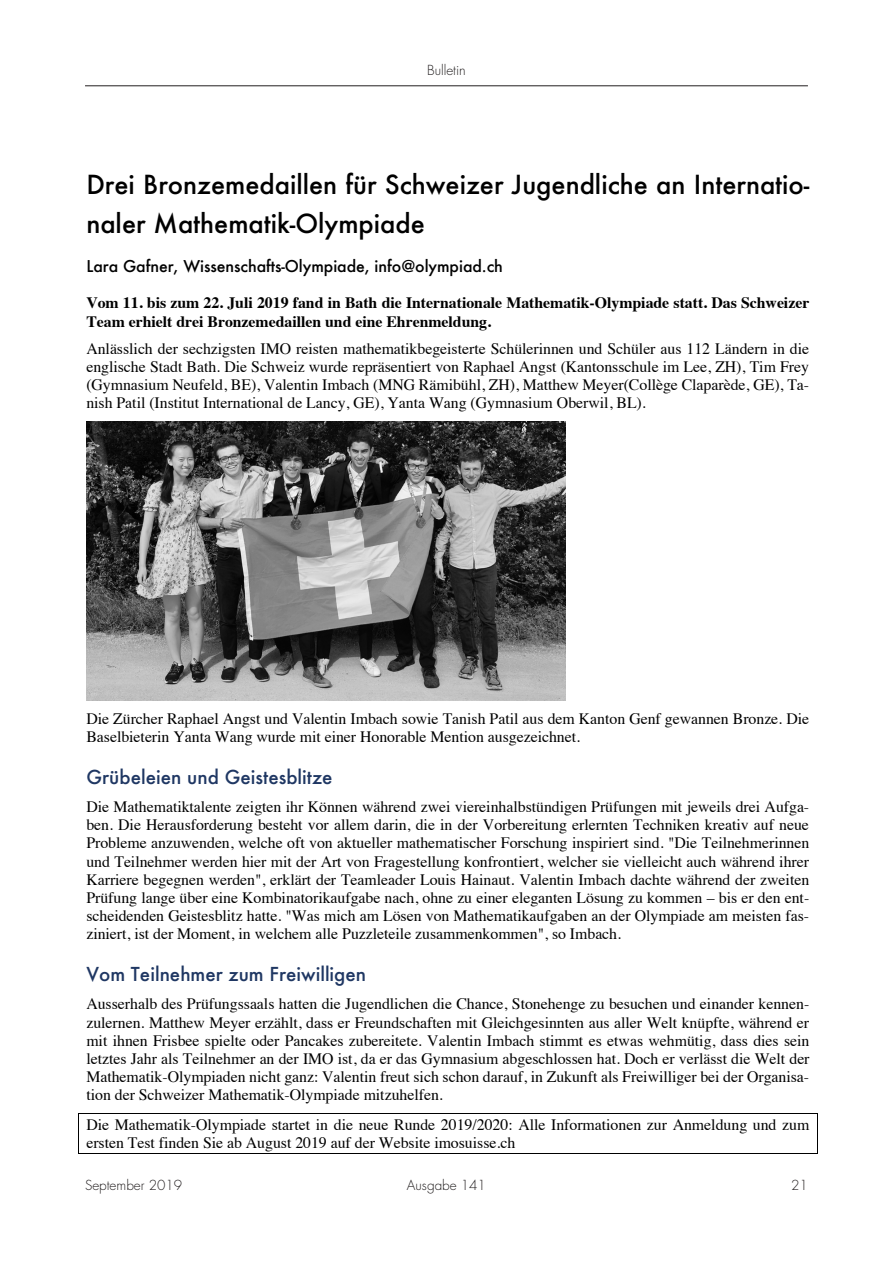
<style>
.page{position:relative;width:893px;height:1263px;background:#fff}
.page>*{position:absolute;margin:0;border:0;box-sizing:border-box;transform-origin:0 0}
.t1{font:500 25.5px/39.3px "Futura";color:#000}
.t2{font:500 18.75px "Futura";color:#1f3763}
.t3{font:15.9px/18.1px "Times";letter-spacing:-.005em;color:#000;text-align:justify}
.t4{font:700 15.9px/18.3px "Times";letter-spacing:-.005em;color:#000}
.t5{font:500 15.9px "Futura";letter-spacing:-.005em;color:#000}
.t6{font:300 13.5px "Futura Std";color:#231f20}
</style>
<div class="page">
<hr style="left:85px;top:85px;width:723px;height:1px;background:#231f20">
<hr style="left:78px;top:1113px;width:739px;height:1px;background:#000">
<hr style="left:78px;top:1153px;width:739px;height:1px;background:#000">
<svg style="left:78px;top:1114px;width:1px;height:39px"></svg>
<svg style="left:817px;top:1113px;width:1px;height:41px"></svg>
<img style="left:87px;top:421px;width:478px;height:279px">
<p class="t6" style="left:427px;top:62px;width:40px">Bulletin</p>
<h1 class="t1" style="left:86px;top:164px;width:725px">Drei Bronzemedaillen für Schweizer Jugendliche an Internatio&shy;naler Mathematik-Olympiade</h1>
<p class="t5" style="left:86px;top:255px;width:418px">Lara Gafner, Wissenschafts-Olympiade, info@olympiad.ch</p>
<p class="t4" style="left:86px;top:295px;width:724px">Vom 11. bis zum 22. Juli 2019 fand in Bath die Internationale Mathematik-Olympiade statt. Das Schweizer<br>Team erhielt drei Bronzemedaillen und eine Ehrenmeldung.</p>
<p class="t3" style="left:86px;top:340px;width:724px">Anlässlich der sechzigsten IMO reisten mathematikbegeisterte Schülerinnen und Schüler aus 112 Ländern in die englische Stadt Bath. Die Schweiz wurde repräsentiert von Raphael Angst (Kantonsschule im Lee, ZH), Tim Frey (Gymnasium Neufeld, BE), Valentin Imbach (MNG Rämibühl, ZH), Matthew Meyer(Collège Claparède, GE), Ta&shy;nish Patil (Institut International de Lancy, GE), Yanta Wang (Gymnasium Oberwil, BL).</p>
<p class="t3" style="left:86px;top:710px;width:724px">Die Zürcher Raphael Angst und Valentin Imbach sowie Tanish Patil aus dem Kanton Genf gewannen Bronze. Die<br>Baselbieterin Yanta Wang wurde mit einer Honorable Mention ausgezeichnet.</p>
<p class="t2" style="left:86px;top:764px;width:248px">Grübeleien und Geistesblitze</p>
<p class="t3" style="left:86px;top:799px;width:724px">Die Mathematiktalente zeigten ihr Können während zwei viereinhalbstündigen Prüfungen mit jeweils drei Aufga&shy;ben. Die Herausforderung besteht vor allem darin, die in der Vorbereitung erlernten Techniken kreativ auf neue Probleme anzuwenden, welche oft von aktueller mathematischer Forschung inspiriert sind. "Die Teilnehmerinnen und Teilnehmer werden hier mit der Art von Fragestellung konfrontiert, welcher sie vielleicht auch während ihrer Karriere begegnen werden", erklärt der Teamleader Louis Hainaut. Valentin Imbach dachte während der zweiten Prüfung lange über eine Kombinatorikaufgabe nach, ohne zu einer eleganten Lösung zu kommen – bis er den ent&shy;scheidenden Geistesblitz hatte. "Was mich am Lösen von Mathematikaufgaben an der Olympiade am meisten fas&shy;ziniert, ist der Moment, in welchem alle Puzzleteile zusammenkommen", so Imbach.</p>
<p class="t2" style="left:86px;top:962px;width:281px">Vom Teilnehmer zum Freiwilligen</p>
<p class="t3" style="left:86px;top:996px;width:725px">Ausserhalb des Prüfungssaals hatten die Jugendlichen die Chance, Stonehenge zu besuchen und einander kennen&shy;zulernen. Matthew Meyer erzählt, dass er Freundschaften mit Gleichgesinnten aus aller Welt knüpfte, während er mit ihnen Frisbee spielte oder Pancakes zubereitete. Valentin Imbach stimmt es etwas wehmütig, dass dies sein letztes Jahr als Teilnehmer an der IMO ist, da er das Gymnasium abgeschlossen hat. Doch er verlässt die Welt der Mathematik-Olympiaden nicht ganz: Valentin freut sich schon darauf, in Zukunft als Freiwilliger bei der Organisa&shy;tion der Schweizer Mathematik-Olympiade mitzuhelfen.</p>
<p class="t3" style="left:86px;top:1117px;width:724px">Die Mathematik-Olympiade startet in die neue Runde 2019/2020: Alle Informationen zur Anmeldung und zum ersten Test finden Sie ab August 2019 auf der Website imosuisse.ch</p>
<p class="t6" style="left:85px;top:1177px;width:99px">September 2019</p>
<p class="t6" style="left:407px;top:1177px;width:81px">Ausgabe 141</p>
<p class="t6" style="left:791px;top:1177px;width:18px">21</p>
</div>
